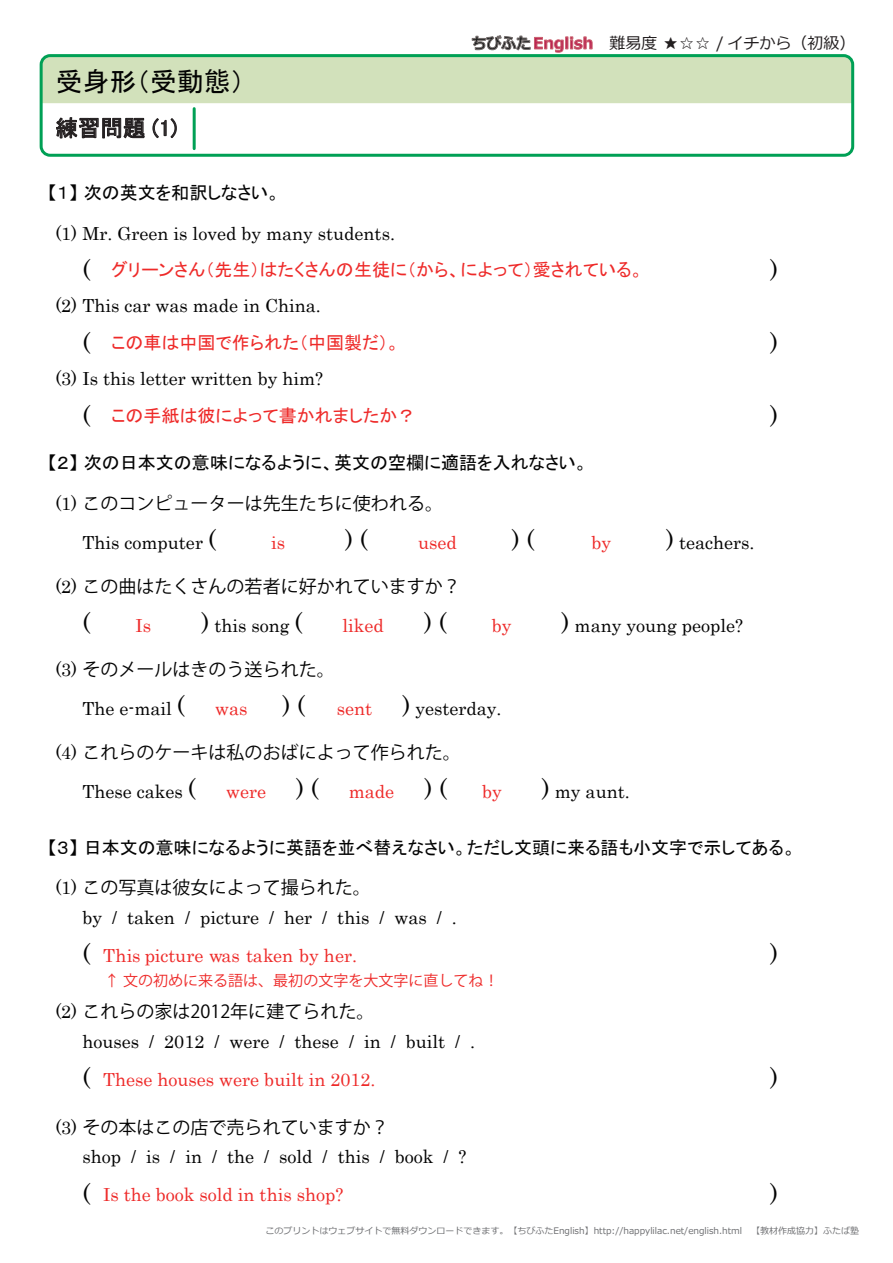
<style>
.page{position:relative;width:893px;height:1263px;background:#fff}
.page>*{position:absolute;margin:0;border:0;box-sizing:border-box;transform-origin:0 0}
.t1{font:27px "MS P Gothic";color:#030303}
.t2{font:24px "Century";color:#030303}
.t3{font:22.5px "MS P Gothic";color:#231f20}
.t4{font:18px "Century";color:#030303}
.t5{font:18px "Koz Go Pro";color:#030303}
.t6{font:18px "Century";color:#ee2a29}
.t7{font:18px "MS P Gothic";color:#030303}
.t8{font:18px "MS P Gothic";color:#ee2a29}
.t9{font:16.05px "Meiryo";color:#231f20}
.t10{font:15px "Koz Go Pro";color:#ee2a29}
.t11{font:9px "Meiryo";color:#6c6d70}
.s1{font-family:"Century";font-size:24px;color:#030303}
.s2{font-family:"Century"}
.s3{font-size:24px}
</style>
<div class="page">
<div style="left:41px;top:56px;width:812px;height:99px;background:#d2e1bb;border-radius:9px"></div>
<div style="left:40px;top:54px;width:814px;height:103px;border:3px solid #00a055;border-radius:9px"></div>
<svg style="left:41px;top:103px;width:812px;height:52px;background:#f1f6f4"></svg>
<hr style="left:193px;top:109px;width:3px;height:40px;background:#00a055">
<svg style="left:472px;top:35px;width:120px;height:17px"></svg>
<h1 class="t1" style="left:55px;top:67px;width:191px">受身形（受動態）</h1>
<p class="t3" style="left:55px;top:117px;width:123px">練習問題 (1)</p>
<p class="t7" style="left:48px;top:184px;width:234px">【１】 次の英文を和訳しなさい。</p>
<p class="t9" style="left:609px;top:32px;width:248px">難易度 ★☆☆ / イチから（初級）</p>
<p class="t4" style="left:55px;top:218px;width:341px">(1) Mr. Green is loved by many students.</p>
<p class="t8" style="left:82px;top:261px;width:563px"><span class="s1">(</span> グリーンさん（先生）はたくさんの生徒に（から、によって）愛されている。</p>
<h2 class="t2" style="left:770px;top:250px;width:9px">)</h2>
<p class="t4" style="left:55px;top:291px;width:267px">(2) This car was made in China.</p>
<p class="t8" style="left:82px;top:333px;width:319px"><span class="s1">(</span> この車は中国で作られた（中国製だ）。</p>
<h2 class="t2" style="left:770px;top:323px;width:9px">)</h2>
<p class="t4" style="left:55px;top:363px;width:269px">(3) Is this letter written by him?</p>
<p class="t8" style="left:82px;top:406px;width:335px"><span class="s1">(</span> この手紙は彼によって書かれましたか？</p>
<h2 class="t2" style="left:770px;top:396px;width:9px">)</h2>
<p class="t7" style="left:48px;top:454px;width:541px">【２】 次の日本文の意味になるように、英文の空欄に適語を入れなさい。</p>
<p class="t5" style="left:55px;top:491px;width:389px"><span class="s2">(1)</span> このコンピューターは先生たちに使われる。</p>
<p class="t4" style="left:82px;top:528px;width:135px">This computer <span class="s3">(</span></p>
<p class="t6" style="left:271px;top:528px;width:16px">is</p>
<h2 class="t2" style="left:345px;top:520px;width:24px">) (</h2>
<p class="t6" style="left:418px;top:528px;width:40px">used</p>
<h2 class="t2" style="left:512px;top:520px;width:24px">) (</h2>
<p class="t6" style="left:591px;top:528px;width:21px">by</p>
<p class="t4" style="left:666px;top:528px;width:90px"><span class="s3">)</span> teachers.</p>
<p class="t5" style="left:55px;top:574px;width:407px"><span class="s2">(2)</span> この曲はたくさんの若者に好かれていますか？</p>
<h2 class="t2" style="left:82px;top:603px;width:10px">(</h2>
<p class="t6" style="left:136px;top:611px;width:17px">Is</p>
<p class="t4" style="left:201px;top:611px;width:103px"><span class="s3">)</span> this song <span class="s3">(</span></p>
<p class="t6" style="left:343px;top:611px;width:43px">liked</p>
<h2 class="t2" style="left:424px;top:603px;width:24px">) (</h2>
<p class="t6" style="left:492px;top:611px;width:21px">by</p>
<p class="t4" style="left:562px;top:611px;width:183px"><span class="s3">)</span> many young people?</p>
<p class="t5" style="left:55px;top:657px;width:281px"><span class="s2">(3)</span> そのメールはきのう送られた。</p>
<p class="t4" style="left:82px;top:694px;width:104px">The e-mail <span class="s3">(</span></p>
<p class="t6" style="left:215px;top:694px;width:34px">was</p>
<h2 class="t2" style="left:282px;top:686px;width:24px">) (</h2>
<p class="t6" style="left:337px;top:694px;width:37px">sent</p>
<p class="t4" style="left:402px;top:694px;width:101px"><span class="s3">)</span> yesterday.</p>
<p class="t5" style="left:55px;top:740px;width:407px"><span class="s2">(4)</span> これらのケーキは私のおばによって作られた。</p>
<p class="t4" style="left:82px;top:777px;width:115px">These cakes <span class="s3">(</span></p>
<p class="t6" style="left:226px;top:777px;width:42px">were</p>
<h2 class="t2" style="left:296px;top:769px;width:24px">) (</h2>
<p class="t6" style="left:349px;top:777px;width:47px">made</p>
<h2 class="t2" style="left:424px;top:769px;width:24px">) (</h2>
<p class="t6" style="left:482px;top:777px;width:21px">by</p>
<p class="t4" style="left:542px;top:777px;width:89px"><span class="s3">)</span> my aunt.</p>
<p class="t7" style="left:48px;top:838px;width:750px">【３】 日本文の意味になるように英語を並べ替えなさい。ただし文頭に来る語も小文字で示してある。</p>
<p class="t5" style="left:55px;top:876px;width:317px"><span class="s2">(1)</span> この写真は彼女によって撮られた。</p>
<p class="t4" style="left:82px;top:902px;width:376px">by / taken / picture / her / this / was / .</p>
<p class="t6" style="left:103px;top:940px;width:256px">This picture was taken by her.</p>
<h2 class="t2" style="left:82px;top:934px;width:9px">(</h2>
<h2 class="t2" style="left:770px;top:934px;width:9px">)</h2>
<p class="t10" style="left:105px;top:971px;width:396px">↑ 文の初めに来る語は、最初の文字を大文字に直してね！</p>
<p class="t5" style="left:55px;top:1000px;width:321px"><span class="s2">(2)</span> これらの家は2012年に建てられた。</p>
<p class="t4" style="left:82px;top:1026px;width:394px">houses / 2012 / were / these / in / built / .</p>
<p class="t6" style="left:103px;top:1064px;width:274px">These houses were built in 2012.</p>
<h2 class="t2" style="left:82px;top:1058px;width:9px">(</h2>
<h2 class="t2" style="left:770px;top:1058px;width:9px">)</h2>
<p class="t5" style="left:55px;top:1115px;width:335px"><span class="s2">(3)</span> その本はこの店で売られていますか？</p>
<p class="t4" style="left:82px;top:1141px;width:386px">shop / is / in / the / sold / this / book / ?</p>
<p class="t6" style="left:103px;top:1179px;width:242px">Is the book sold in this shop?</p>
<h2 class="t2" style="left:82px;top:1174px;width:9px">(</h2>
<h2 class="t2" style="left:770px;top:1174px;width:9px">)</h2>
<p class="t11" style="left:265px;top:1224px;width:595px">このプリントはウェブサイトで無料ダウンロードできます。【ちびふたEnglish】http://happylilac.net/english.html　【教材作成協力】ふたば塾</p>
</div>
